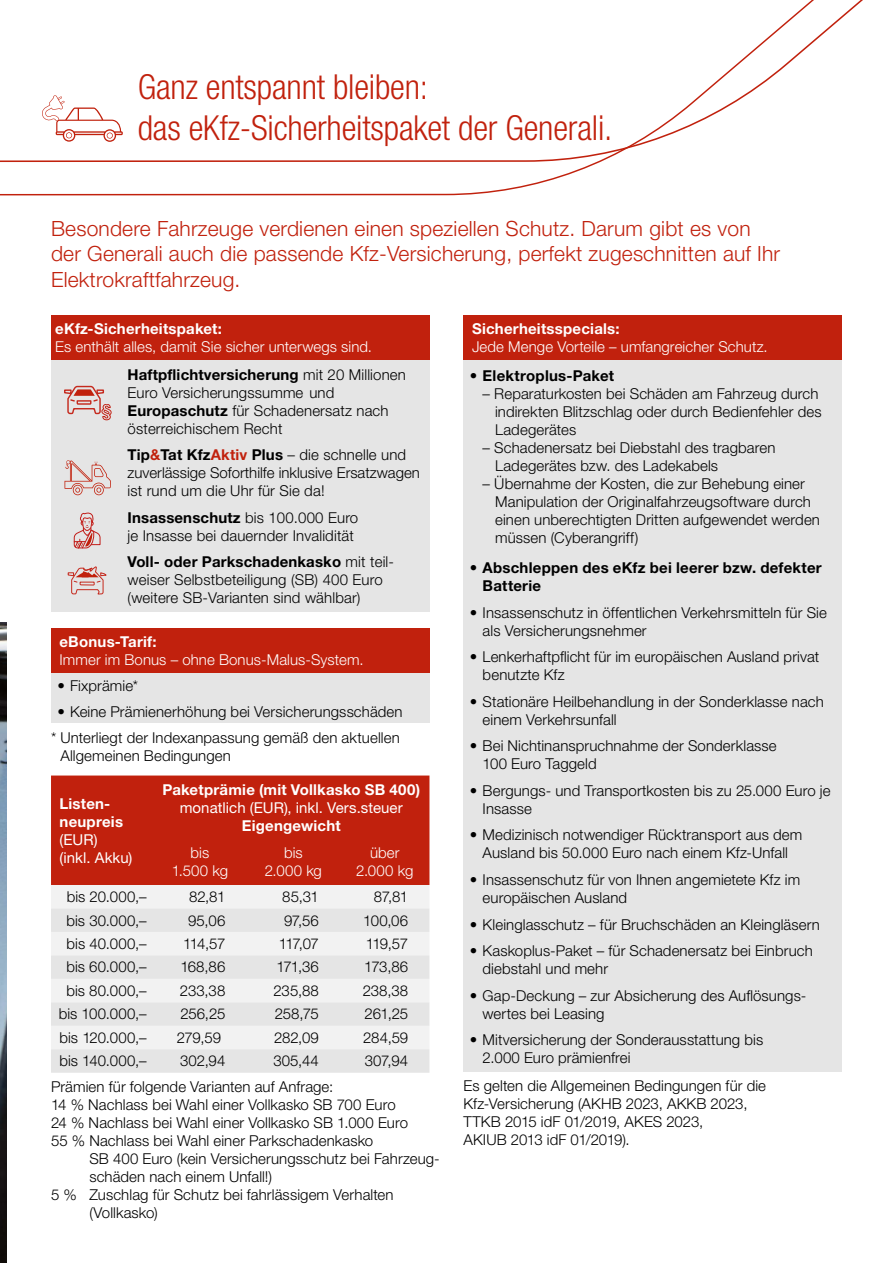
<style>
.page{position:relative;width:893px;height:1263px;background:#fff}
.page>*{position:absolute;margin:0;border:0;box-sizing:border-box;transform-origin:0 0}
.t1{font:300 condensed 34.5px/41.4px "Helvetica Neue LT Std";letter-spacing:-.005em;color:#c1210d}
.t2{font:300 21px/25.2px "Helvetica Neue LT Std";letter-spacing:.01em;color:#c1210d}
.t3{font:300 15px/18px "Helvetica Neue LT Std";letter-spacing:.005em;color:#000}
.t4{font:300 15px/18px "Helvetica Neue LT Std";letter-spacing:.005em;color:#fff;text-align:center}
.t5{font:700 15px/18px "Helvetica Neue LT Std";letter-spacing:.015em;color:#fff}
.t6{font:700 15px/18px "Helvetica Neue LT";letter-spacing:.015em;color:#000}
.t7{font:15px/18px "Helvetica Neue LT Std";letter-spacing:.005em;color:#fff}
.s1{font-weight:700;color:#000}
.s2{color:#000}
.s3{font-weight:700}
.s4{font-weight:700;color:#c1210d}
.s5{font-family:"Helvetica Neue LT Std";font-weight:300}
</style>
<div class="page">
<div style="left:51px;top:315px;width:378px;height:45px;background:#c1210d"></div>
<div style="left:51px;top:360px;width:378px;height:252px;background:#e5e5e5"></div>
<div style="left:463px;top:315px;width:379px;height:45px;background:#c1210d"></div>
<div style="left:463px;top:360px;width:379px;height:711px;background:#e5e5e5"></div>
<div style="left:51px;top:628px;width:378px;height:45px;background:#c1210d"></div>
<div style="left:51px;top:673px;width:378px;height:50px;background:#e5e5e5"></div>
<svg style="left:65px;top:460px;width:46px;height:35px"></svg>
<div style="left:51px;top:775px;width:378px;height:110px;background:#c1210d"></div>
<div style="left:51px;top:885px;width:378px;height:23px;background:#f2f2f2"></div>
<svg style="left:51px;top:908px;width:378px;height:165px;fill:#e5e5e5"></svg>
<svg style="left:73px;top:512px;width:28px;height:37px"></svg>
<svg style="left:67px;top:566px;width:40px;height:29px"></svg>
<svg style="left:64px;top:385px;width:47px;height:35px"></svg>
<svg style="left:0;top:0;width:863px;height:196px"></svg>
<img style="left:0;top:623px;width:6px;height:640px">
<h1 class="t1" style="left:138px;top:65px;width:476px">Ganz entspannt bleiben:<br>das eKfz-Sicherheitspaket der Generali.</h1>
<h2 class="t2" style="left:51px;top:216px;width:731px">Besondere Fahrzeuge verdienen einen speziellen Schutz. Darum gibt es von der Generali auch die passende Kfz-Versicherung, perfekt zugeschnitten auf Ihr<br>Elektrokraftfahrzeug.</h2>
<p class="t5" style="left:55px;top:319px;width:168px">eKfz-Sicherheitspaket:</p>
<p class="t4" style="left:128px;top:332px;width:280px;line-height:27.8px;text-align:left;text-indent:-72px">Es enthält alles, damit Sie sicher unterwegs sind.<br><span class="s1">Haftpflichtversicherung</span> <span class="s2">mit 20 Millionen</span></p>
<p class="t3" style="left:128px;top:383px;width:263px">Euro Versicherungssumme und<br><span class="s3">Europaschutz</span> für Schadenersatz nach österreichischem Recht</p>
<p class="t3" style="left:128px;top:445px;width:294px"><span class="s3">Tip</span><span class="s4">&amp;</span><span class="s3">Tat Kfz</span><span class="s4">Aktiv</span> <span class="s3">Plus</span> – die schnelle und zuverlässige Soforthilfe inklusive Ersatzwagen ist rund um die Uhr für Sie da!</p>
<p class="t3" style="left:128px;top:508px;width:232px"><span class="s3">Insassenschutz</span> bis 100.000 Euro je Insasse bei dauernder Invalidität</p>
<p class="t3" style="left:128px;top:552px;width:268px"><span class="s3">Voll- oder Parkschadenkasko</span> mit teil&shy;weiser Selbstbeteiligung (SB) 400 Euro (weitere SB-Varianten sind wählbar)</p>
<p class="t5" style="left:472px;top:319px;width:149px">Sicherheitsspecials:</p>
<p class="t4" style="left:472px;top:337px;width:297px">Jede Menge Vorteile – umfangreicher Schutz.</p>
<p class="t6" style="left:470px;top:366px;width:146px"><span class="s5">•</span> Elektroplus-Paket</p>
<p class="t3" style="left:495px;top:384px;width:328px;text-indent:-13px">– Reparaturkosten bei Schäden am Fahrzeug durch indirekten Blitzschlag oder durch Bedienfehler des<br>Ladegerätes</p>
<p class="t3" style="left:495px;top:438px;width:282px;text-indent:-13px">– Schadenersatz bei Diebstahl des tragbaren<br>Ladegerätes bzw. des Ladekabels</p>
<p class="t3" style="left:495px;top:474px;width:326px;text-indent:-13px">– Übernahme der Kosten, die zur Behebung einer Manipulation der Originalfahrzeugsoftware durch einen unberechtigten Dritten aufgewendet werden müssen (Cyberangriff)</p>
<p class="t6" style="left:483px;top:559px;width:341px;text-indent:-13px"><span class="s5">•</span> Abschleppen des eKfz bei leerer bzw. defekter<br>Batterie</p>
<p class="t3" style="left:483px;top:603px;width:346px;text-indent:-13px">• Insassenschutz in öffentlichen Verkehrsmitteln für Sie als Versicherungsnehmer</p>
<p class="t3" style="left:483px;top:648px;width:338px;text-indent:-13px">• Lenkerhaftpflicht für im europäischen Ausland privat benutzte Kfz</p>
<p class="t3" style="left:483px;top:692px;width:343px;text-indent:-13px">• Stationäre Heilbehandlung in der Sonderklasse nach einem Verkehrsunfall</p>
<p class="t3" style="left:483px;top:737px;width:296px;text-indent:-13px">• Bei Nichtinanspruchnahme der Sonderklasse<br>100 Euro Taggeld</p>
<p class="t3" style="left:483px;top:781px;width:349px;text-indent:-13px">• Bergungs- und Transportkosten bis zu 25.000 Euro je<br>Insasse</p>
<p class="t3" style="left:470px;top:826px;width:334px;text-align:center">• Medizinisch notwendiger Rücktransport aus dem<br>Ausland bis 50.000 Euro nach einem Kfz-Unfall</p>
<p class="t3" style="left:483px;top:870px;width:319px;text-indent:-13px">• Insassenschutz für von Ihnen angemietete Kfz im europäischen Ausland</p>
<p class="t3" style="left:470px;top:915px;width:351px">• Kleinglasschutz – für Bruchschäden an Kleingläsern</p>
<p class="t3" style="left:483px;top:941px;width:332px;text-indent:-13px">• Kaskoplus-Paket – für Schadenersatz bei Einbruch diebstahl und mehr</p>
<p class="t3" style="left:483px;top:986px;width:325px;text-indent:-13px">• Gap-Deckung – zur Absicherung des Auflösungs&shy;wertes bei Leasing</p>
<p class="t3" style="left:483px;top:1030px;width:282px;text-indent:-13px">• Mitversicherung der Sonderausstattung bis<br>2.000 Euro prämienfrei</p>
<p class="t5" style="left:60px;top:632px;width:99px">eBonus-Tarif:</p>
<p class="t4" style="left:60px;top:650px;width:305px">Immer im Bonus – ohne Bonus-Malus-System.</p>
<p class="t3" style="left:57px;top:676px;width:82px">• Fixprämie*</p>
<p class="t3" style="left:51px;top:698px;width:353px;line-height:25.8px;text-align:center">• Keine Prämienerhöhung bei Versicherungsschäden * Unterliegt der Indexanpassung gemäß den aktuellen</p>
<p class="t3" style="left:60px;top:746px;width:172px">Allgemeinen Bedingungen</p>
<p class="t5" style="left:162px;top:780px;width:259px">Paketprämie (mit Vollkasko SB 400)</p>
<p class="t7" style="left:180px;top:798px;width:225px">monatlich (EUR), inkl. Vers.steuer</p>
<p class="t5" style="left:242px;top:816px;width:100px">Eigengewicht</p>
<p class="t4" style="left:172px;top:844px;width:58px">bis<br>1.500 kg</p>
<p class="t4" style="left:265px;top:844px;width:59px">bis<br>2.000 kg</p>
<p class="t4" style="left:356px;top:844px;width:59px">über<br>2.000 kg</p>
<p class="t5" style="left:60px;top:794px;width:65px">Listen&shy;neupreis</p>
<p class="t7" style="left:60px;top:830px;width:74px">(EUR)<br>(inkl. Akku)</p>
<p class="t3" style="left:67px;top:887px;width:81px">bis 20.000,–</p>
<p class="t3" style="left:189px;top:887px;width:38px">82,81</p>
<p class="t3" style="left:282px;top:887px;width:38px">85,31</p>
<p class="t3" style="left:374px;top:887px;width:36px">87,81</p>
<p class="t3" style="left:66px;top:911px;width:82px">bis 30.000,–</p>
<p class="t3" style="left:188px;top:911px;width:39px">95,06</p>
<p class="t3" style="left:284px;top:911px;width:36px">97,56</p>
<p class="t3" style="left:363px;top:911px;width:47px">100,06</p>
<p class="t3" style="left:67px;top:934px;width:82px">bis 40.000,–</p>
<p class="t3" style="left:183px;top:934px;width:44px">114,57</p>
<p class="t3" style="left:279px;top:934px;width:42px">117,07</p>
<p class="t3" style="left:366px;top:934px;width:44px">119,57</p>
<p class="t3" style="left:66px;top:958px;width:82px">bis 60.000,–</p>
<p class="t3" style="left:180px;top:958px;width:47px">168,86</p>
<p class="t3" style="left:276px;top:958px;width:44px">171,36</p>
<p class="t3" style="left:364px;top:958px;width:45px">173,86</p>
<p class="t3" style="left:66px;top:981px;width:82px">bis 80.000,–</p>
<p class="t3" style="left:180px;top:981px;width:47px">233,38</p>
<p class="t3" style="left:274px;top:981px;width:47px">235,88</p>
<p class="t3" style="left:363px;top:981px;width:47px">238,38</p>
<p class="t3" style="left:59px;top:1005px;width:89px">bis 100.000,–</p>
<p class="t3" style="left:181px;top:1005px;width:46px">256,25</p>
<p class="t3" style="left:275px;top:1005px;width:45px">258,75</p>
<p class="t3" style="left:365px;top:1005px;width:45px">261,25</p>
<p class="t3" style="left:59px;top:1028px;width:89px">bis 120.000,–</p>
<p class="t3" style="left:177px;top:1028px;width:46px">279,59</p>
<p class="t3" style="left:274px;top:1028px;width:46px">282,09</p>
<p class="t3" style="left:363px;top:1028px;width:47px">284,59</p>
<p class="t3" style="left:59px;top:1052px;width:89px">bis 140.000,–</p>
<p class="t3" style="left:180px;top:1052px;width:47px">302,94</p>
<p class="t3" style="left:273px;top:1052px;width:47px">305,44</p>
<p class="t3" style="left:365px;top:1052px;width:45px">307,94</p>
<p class="t3" style="left:51px;top:1077px;width:358px">Prämien für folgende Varianten auf Anfrage:<br>14 % Nachlass bei Wahl einer Vollkasko SB 700 Euro 24 % Nachlass bei Wahl einer Vollkasko SB 1.000 Euro 55 % Nachlass bei Wahl einer Parkschadenkasko</p>
<p class="t3" style="left:89px;top:1149px;width:352px">SB 400 Euro (kein Versicherungsschutz bei Fahrzeug-</p>
<p class="t3" style="left:89px;top:1167px;width:184px">schäden nach einem Unfall!)</p>
<p class="t3" style="left:51px;top:1185px;width:344px">5 % Zuschlag für Schutz bei fahrlässigem Verhalten</p>
<p class="t3" style="left:89px;top:1203px;width:70px">(Vollkasko)</p>
<p class="t3" style="left:463px;top:1076px;width:304px">Es gelten die Allgemeinen Bedingungen für die Kfz-Versicherung (AKHB 2023, AKKB 2023, TTKB 2015 idF 01/2019, AKES 2023,<br>AKIUB 2013 idF 01/2019).</p>
</div>
